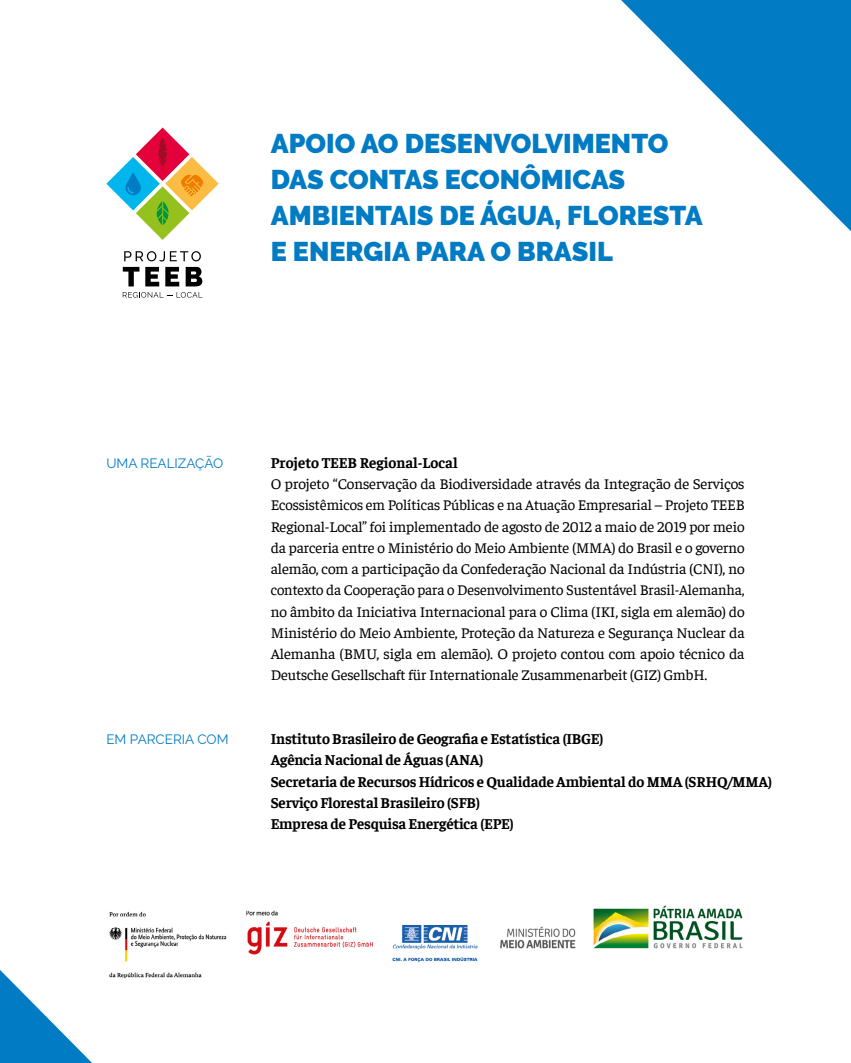
<style>
.page{position:relative;width:851px;height:1063px;background:#fff}
.page>*{position:absolute;margin:0;border:0;box-sizing:border-box;transform-origin:0 0}
.t1{font:900 27px/36px "Raleway";color:#007bc4}
.t2{font:15px/21.3px "Faustina";letter-spacing:-.01em;color:#000;text-align:justify}
.t3{font:700 15px/21.3px "Faustina";letter-spacing:-.01em;color:#000}
.t4{font:13.5px "Raleway";color:#007bc4}
</style>
<div class="page">
<svg style="left:621px;top:0;width:229px;height:231px"></svg>
<svg style="left:0;top:970px;width:92px;height:93px"></svg>
<svg style="left:123px;top:267px;width:16px;height:19px"></svg>
<svg style="left:145px;top:267px;width:14px;height:19px"></svg>
<svg style="left:165px;top:267px;width:14px;height:19px"></svg>
<svg style="left:186px;top:267px;width:16px;height:19px"></svg>
<svg style="left:123px;top:292px;width:79px;height:6px"></svg>
<svg style="left:124px;top:251px;width:77px;height:10px"></svg>
<svg style="left:106px;top:128px;width:113px;height:112px"></svg>
<img style="left:109px;top:905px;width:634px;height:73px">
<h1 class="t1" style="left:271px;top:125px;width:433px">APOIO AO DESENVOLVIMENTO<br>DAS CONTAS ECONÔMICAS<br>AMBIENTAIS DE ÁGUA, FLORESTA<br>E ENERGIA PARA O BRASIL</h1>
<p class="t4" style="left:106px;top:455px;width:118px">UMA REALIZAÇÃO</p>
<p class="t4" style="left:106px;top:732px;width:124px">EM PARCERIA COM</p>
<p class="t3" style="left:271px;top:451px;width:188px">Projeto TEEB Regional-Local</p>
<p class="t2" style="left:271px;top:472px;width:475px">O projeto “Conservação da Biodiversidade através da Integração de Serviços Ecossistêmicos em Políticas Públicas e na Atuação Empresarial – Projeto TEEB Regional-Local” foi implementado de agosto de 2012 a maio de 2019 por meio da parceria entre o Ministério do Meio Ambiente (MMA) do Brasil e o governo alemão, com a participação da Confederação Nacional da Indústria (CNI), no contexto da Cooperação para o Desenvolvimento Sustentável Brasil-Alemanha, no âmbito da Iniciativa Internacional para o Clima (IKI, sigla em alemão) do Ministério do Meio Ambiente, Proteção da Natureza e Segurança Nuclear da Alemanha (BMU, sigla em alemão). O projeto contou com apoio técnico da Deutsche Gesellschaft für Internationale Zusammenarbeit (GIZ) GmbH.</p>
<p class="t3" style="left:271px;top:727px;width:503px">Instituto Brasileiro de Geografia e Estatística (IBGE)<br>Agência Nacional de Águas (ANA)<br>Secretaria de Recursos Hídricos e Qualidade Ambiental do MMA (SRHQ/MMA)<br>Serviço Florestal Brasileiro (SFB)<br>Empresa de Pesquisa Energética (EPE)</p>
</div>
